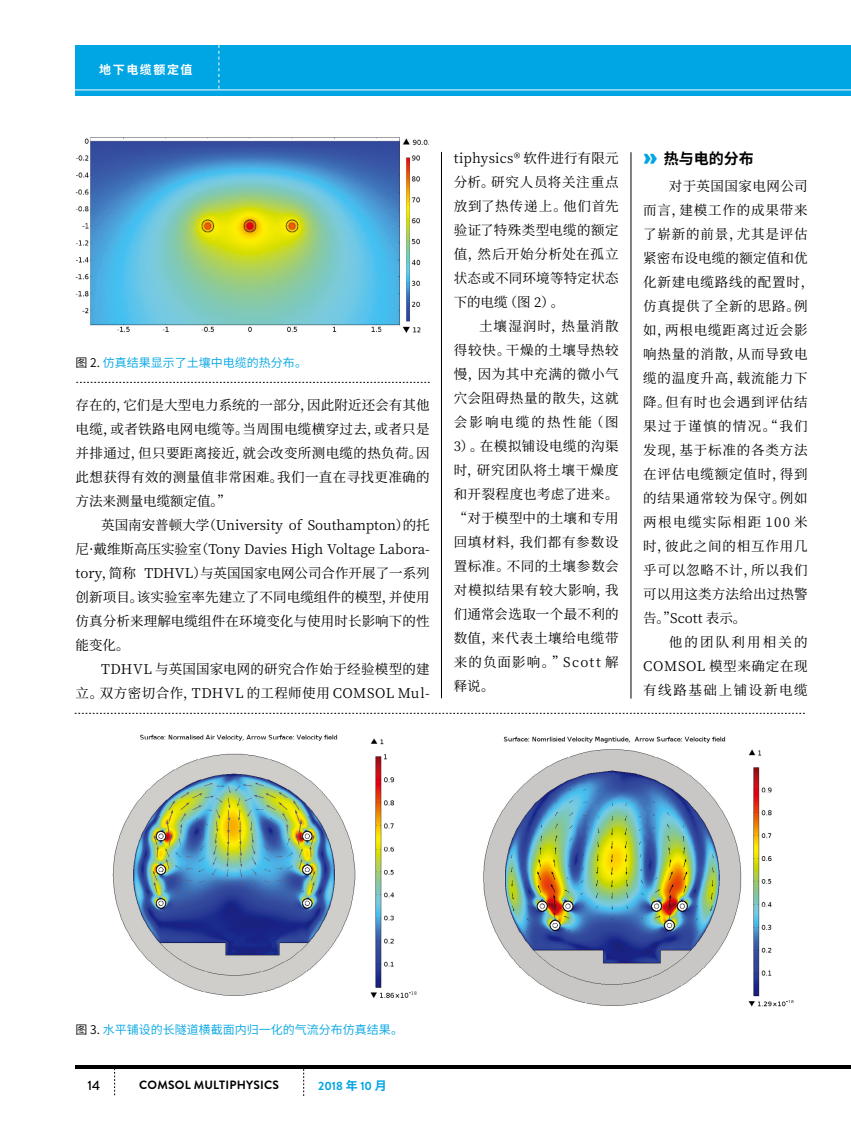
<style>
.page{position:relative;width:851px;height:1134px;background:#fff}
.page>*{position:absolute;margin:0;border:0;box-sizing:border-box;transform-origin:0 0}
.t1{font:700 15px "Source Han Sans CN";color:#000}
.t2{font:13.5px/24px "Source Han Serif SC";letter-spacing:.05em;color:#000;text-align:justify}
.t3{font:13.5px/24px "Source Han Serif SC";letter-spacing:.03em;color:#000;text-align:right}
.t4{font:500 13.5px "Brandon Grotesque";color:#000}
.t5{font:12px "Source Han Sans CN";color:#00a5e3}
.t6{font:700 12px "Brandon Grotesque";letter-spacing:.02em;color:#000}
.t7{font:700 12px "Brandon Grotesque";color:#00a5e3}
.t8{font:700 12px "Source Han Sans CN";letter-spacing:.13em;color:#fff}
.s1{color:#000}
.s2{font-family:"Brandon Grotesque";font-weight:900;font-size:28.5px;color:#00a5e3}
.s3{font-family:"Source Han Sans CN"}
</style>
<div class="page">
<div style="left:76px;top:45px;width:774px;height:51px;background:#00a5e3"></div>
<hr style="left:65px;top:90px;width:785px;height:1px;background:#fff">
<svg style="left:114px;top:1069px;width:1px;height:26px"></svg>
<svg style="left:303px;top:1069px;width:1px;height:27px"></svg>
<hr style="left:76px;top:1065px;width:774px;height:4px;background:#000">
<svg style="left:75px;top:713px;width:729px;height:1px"></svg>
<img style="left:112px;top:734px;width:244px;height:262px">
<img style="left:370px;top:738px;width:47px;height:260px">
<img style="left:483px;top:736px;width:311px;height:271px">
<hr style="left:441px;top:152px;width:1px;height:546px;background:#000">
<img style="left:75px;top:137px;width:354px;height:196px">
<svg style="left:76px;top:382px;width:353px;height:1px"></svg>
<hr style="left:630px;top:152px;width:1px;height:547px;background:#000">
<svg style="left:218px;top:45px;width:1px;height:44px"></svg>
<div style="left:410px;top:723px;width:22px;height:26px;background:#fff"></div>
<p class="t8" style="left:99px;top:63px;width:95px">地下电缆额定值</p>
<p class="t5" style="left:76px;top:356px;width:233px"><span class="s1">图 2.</span> 仿真结果显示了土壤中电缆的热分布。</p>
<p class="t2" style="left:76px;top:393px;width:355px">存在的，它们是大型电力系统的一部分，因此附近还会有其他电缆，或者铁路电网电缆等。当周围电缆横穿过去，或者只是并排通过，但只要距离接近，就会改变所测电缆的热负荷。因此想获得有效的测量值非常困难。我们一直在寻找更准确的方法来测量电缆额定值。”</p>
<p class="t2" style="left:76px;top:513px;width:355px;text-indent:26px">英国南安普顿大学（University of Southampton）的托尼·戴维斯高压实验室（Tony Davies High Voltage Labora&shy;tory，简称 TDHVL）与英国国家电网公司合作开展了一系列创新项目。该实验室率先建立了不同电缆组件的模型，并使用仿真分析来理解电缆组件在环境变化与使用时长影响下的性能变化。</p>
<p class="t3" style="left:76px;top:657px;width:355px">TDHVL 与英国国家电网的研究合作始于经验模型的建<br>立。双方密切合作，TDHVL 的工程师使用 COMSOL Mul-</p>
<p class="t2" style="left:453px;top:146px;width:166px">tiphysics® 软件进行有限元分析。研究人员将关注重点放到了热传递上。他们首先验证了特殊类型电缆的额定值，然后开始分析处在孤立状态或不同环境等特定状态下的电缆（图 2）。</p>
<p class="t2" style="left:453px;top:314px;width:166px;text-indent:26px">土壤湿润时，热量消散得较快。干燥的土壤导热较慢，因为其中充满的微小气穴会阻碍热量的散失，这就会影响电缆的热性能（图3）。在模拟铺设电缆的沟渠时，研究团队将土壤干燥度和开裂程度也考虑了进来。“对于模型中的土壤和专用回填材料，我们都有参数设置标准。不同的土壤参数会对模拟结果有较大影响，我们通常会选取一个最不利的数值，来代表土壤给电缆带来的负面影响。”Scott 解释说。</p>
<p class="t1" style="left:643px;top:150px;width:112px"><span class="s2">»</span> 热与电的分布</p>
<p class="t2" style="left:643px;top:174px;width:172px;text-align:left;text-indent:26px">对于英国国家电网公司而言，建模工作的成果带来了崭新的前景，尤其是评估紧密布设电缆的额定值和优化新建电缆路线的配置时，仿真提供了全新的思路。例如，两根电缆距离过近会影响热量的消散，从而导致电缆的温度升高，载流能力下降。但有时也会遇到评估结果过于谨慎的情况。“我们发现，基于标准的各类方法在评估电缆额定值时，得到的结果通常较为保守。例如两根电缆实际相距 100 米时，彼此之间的相互作用几乎可以忽略不计，所以我们可以用这类方法给出过热警告。”Scott 表示。</p>
<p class="t2" style="left:643px;top:630px;width:166px;text-indent:26px">他的团队利用相关的COMSOL 模型来确定在现有线路基础上铺设新电缆</p>
<p class="t5" style="left:76px;top:1023px;width:329px"><span class="s1">图 3.</span> 水平铺设的长隧道横截面内归一化的气流分布仿真结果。</p>
<p class="t4" style="left:88px;top:1076px;width:14px">14</p>
<p class="t6" style="left:139px;top:1077px;width:133px">COMSOL MULTIPHYSICS</p>
<p class="t7" style="left:318px;top:1078px;width:70px">2018 <span class="s3">年</span> 10 <span class="s3">月</span></p>
</div>
